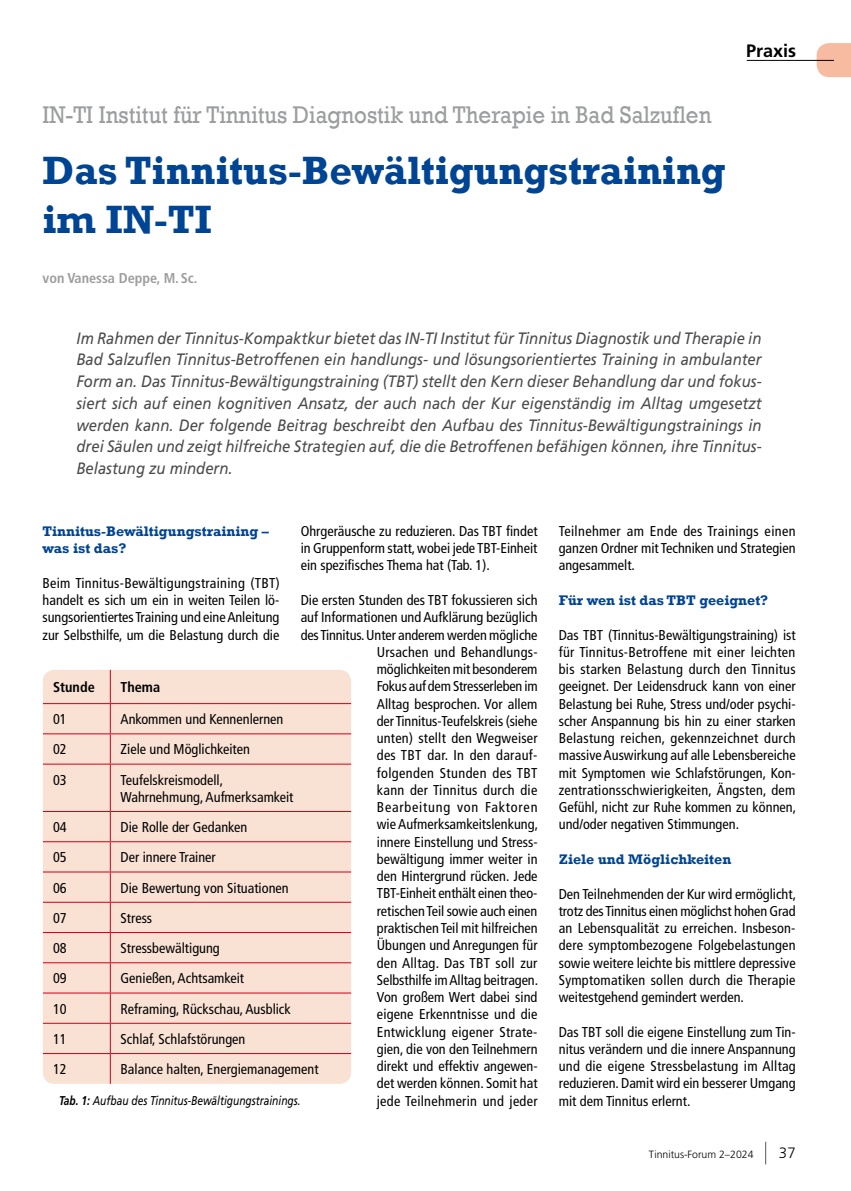
<style>
.page{position:relative;width:851px;height:1191px;background:#fff}
.page>*{position:absolute;margin:0;border:0;box-sizing:border-box;transform-origin:0 0}
.t1{font:700 40.5px/48.6px "Rockwell";color:#004494}
.t2{font:24.75px "Rockwell";color:#9c9d9f;scale:.9 1}
.t3{font:700 18px "Frutiger";color:#000}
.t4{font:italic 16.5px/21.8px "Frutiger";color:#4b4b4d;text-align:justify;scale:.9 1}
.t5{font:300 15px "Frutiger";color:#000}
.t6{font:condensed 14.25px/17.2px "Frutiger";color:#000;text-align:justify}
.t7{font:700 14.25px/17.2px "Rockwell";color:#004494}
.t8{font:700 condensed 14.25px "Frutiger";color:#9c9d9f}
.t9{font:700 condensed 14.25px "Frutiger";color:#000}
.t10{font:italic 12.75px "Frutiger";color:#000;scale:.8 1}
.t11{font:300 10.5px "Frutiger";color:#000}
.s1{font-weight:700}
</style>
<div class="page">
<svg style="left:765px;top:1141px;width:1px;height:23px"></svg>
<svg style="left:816px;top:43px;width:34px;height:34px"></svg>
<hr style="left:746px;top:60px;width:87px;height:1px;background:#000">
<div style="left:43px;top:669px;width:308px;height:414px;background:#f9e1d4"></div>
<hr style="left:43px;top:703px;width:67px;height:1px;background:#d10019">
<hr style="left:110px;top:703px;width:241px;height:1px;background:#d10019">
<hr style="left:43px;top:733px;width:67px;height:1px;background:#d10019">
<hr style="left:110px;top:733px;width:241px;height:1px;background:#d10019">
<hr style="left:43px;top:763px;width:67px;height:1px;background:#d10019">
<hr style="left:110px;top:763px;width:241px;height:1px;background:#d10019">
<hr style="left:43px;top:811px;width:67px;height:1px;background:#d10019">
<hr style="left:110px;top:811px;width:241px;height:1px;background:#d10019">
<hr style="left:43px;top:841px;width:67px;height:1px;background:#d10019">
<hr style="left:110px;top:841px;width:241px;height:1px;background:#d10019">
<hr style="left:43px;top:871px;width:67px;height:1px;background:#d10019">
<hr style="left:110px;top:871px;width:241px;height:1px;background:#d10019">
<hr style="left:43px;top:902px;width:67px;height:1px;background:#d10019">
<hr style="left:110px;top:902px;width:241px;height:1px;background:#d10019">
<hr style="left:43px;top:932px;width:67px;height:1px;background:#d10019">
<hr style="left:110px;top:932px;width:241px;height:1px;background:#d10019">
<hr style="left:43px;top:962px;width:67px;height:1px;background:#d10019">
<hr style="left:110px;top:962px;width:241px;height:1px;background:#d10019">
<hr style="left:43px;top:992px;width:67px;height:1px;background:#d10019">
<hr style="left:110px;top:992px;width:241px;height:1px;background:#d10019">
<hr style="left:43px;top:1023px;width:67px;height:1px;background:#d10019">
<hr style="left:110px;top:1023px;width:241px;height:1px;background:#d10019">
<hr style="left:43px;top:1053px;width:67px;height:1px;background:#d10019">
<hr style="left:110px;top:1053px;width:241px;height:1px;background:#d10019">
<hr style="left:110px;top:669px;width:1px;height:34px;background:#d10019">
<svg style="left:110px;top:704px;width:1px;height:59px"></svg>
<hr style="left:110px;top:764px;width:1px;height:47px;background:#d10019">
<svg style="left:110px;top:812px;width:1px;height:59px"></svg>
<hr style="left:110px;top:872px;width:1px;height:30px;background:#d10019">
<hr style="left:110px;top:902px;width:1px;height:30px;background:#d10019">
<svg style="left:110px;top:933px;width:1px;height:59px"></svg>
<hr style="left:110px;top:993px;width:1px;height:30px;background:#d10019">
<hr style="left:110px;top:1023px;width:1px;height:30px;background:#d10019">
<svg style="left:110px;top:1054px;width:1px;height:29px"></svg>
<h2 class="t2" style="left:43px;top:101px;width:744px">IN-TI Institut für Tinnitus Diagnostik und Therapie in Bad Salzuflen</h2>
<h1 class="t1" style="left:43px;top:146px;width:684px">Das Tinnitus-Bewältigungstraining im IN-TI</h1>
<p class="t8" style="left:43px;top:269px;width:156px">von Vanessa Deppe, M. Sc.</p>
<p class="t3" style="left:746px;top:40px;width:52px">Praxis</p>
<p class="t4" style="left:76px;top:327px;width:762px">Im Rahmen der Tinnitus-Kompaktkur bietet das IN-TI Institut für Tinnitus Diagnostik und Therapie in Bad Salzuflen Tinnitus-Betroffenen ein handlungs- und lösungsorientiertes Training in ambulanter Form an. Das Tinnitus-Bewältigungstraining (TBT) stellt den Kern dieser Behandlung dar und fokus&shy;siert sich auf einen kognitiven Ansatz, der auch nach der Kur eigenständig im Alltag umgesetzt werden kann. Der folgende Beitrag beschreibt den Aufbau des Tinnitus-Bewältigungstrainings in drei Säulen und zeigt hilfreiche Strategien auf, die die Betroffenen befähigen können, ihre Tinnitus-Belastung zu mindern.</p>
<p class="t6" style="left:300px;top:522px;width:238px">Ohrgeräusche zu reduzieren. Das TBT findet in Gruppenform statt, wobei jede TBT-Einheit ein spezifisches Thema hat (Tab. 1).</p>
<p class="t6" style="left:300px;top:591px;width:239px;text-align:right">Die ersten Stunden des TBT fokussieren sich auf Informationen und Aufklärung bezüglich des Tinnitus. Unter anderem werden mögliche<br>Ursachen und Behandlungs&shy;möglichkeiten mit besonderem<br>Fokus auf dem Stresserleben im<br>Alltag besprochen. Vor allem<br>der Tinnitus-Teufelskreis (siehe<br>unten) stellt den Wegweiser<br>des TBT dar. In den darauf-<br>folgenden Stunden des TBT<br>kann der Tinnitus durch die<br>Bearbeitung von Faktoren<br>wie Aufmerksamkeitslenkung,<br>innere Einstellung und Stress-<br>bewältigung immer weiter in<br>den Hintergrund rücken. Jede<br>TBT-Einheit enthält einen theo-<br>retischen Teil sowie auch einen<br>praktischen Teil mit hilfreichen<br>Übungen und Anregungen für<br>den Alltag. Das TBT soll zur<br>Selbsthilfe im Alltag beitragen.<br>Von großem Wert dabei sind<br>eigene Erkenntnisse und die<br>Entwicklung eigener Strate-<br>gien, die von den Teilnehmern<br>direkt und effektiv angewen-<br>det werden können. Somit hat<br>jede Teilnehmerin und jeder</p>
<p class="t7" style="left:43px;top:522px;width:228px">Tinnitus-Bewältigungstraining – was ist das?</p>
<p class="t6" style="left:43px;top:574px;width:238px">Beim Tinnitus-Bewältigungstraining (TBT) handelt es sich um ein in weiten Teilen lö&shy;sungsorientiertes Training und eine Anleitung zur Selbsthilfe, um die Belastung durch die</p>
<p class="t9" style="left:53px;top:678px;width:43px">Stunde</p>
<p class="t9" style="left:121px;top:678px;width:41px">Thema</p>
<p class="t6" style="left:53px;top:710px;width:15px">01</p>
<p class="t6" style="left:121px;top:710px;width:164px">Ankommen und Kennenlernen</p>
<p class="t6" style="left:53px;top:741px;width:15px">02</p>
<p class="t6" style="left:121px;top:741px;width:131px">Ziele und Möglichkeiten</p>
<p class="t6" style="left:53px;top:771px;width:15px">03</p>
<p class="t6" style="left:121px;top:771px;width:174px">Teufelskreismodell,<br>Wahrnehmung, Aufmerksamkeit</p>
<p class="t6" style="left:53px;top:818px;width:15px">04</p>
<p class="t6" style="left:121px;top:818px;width:128px">Die Rolle der Gedanken</p>
<p class="t6" style="left:53px;top:848px;width:15px">05</p>
<p class="t6" style="left:121px;top:848px;width:97px">Der innere Trainer</p>
<p class="t6" style="left:53px;top:879px;width:15px">06</p>
<p class="t6" style="left:121px;top:879px;width:170px">Die Bewertung von Situationen</p>
<p class="t6" style="left:53px;top:909px;width:15px">07</p>
<p class="t6" style="left:121px;top:909px;width:33px">Stress</p>
<p class="t6" style="left:53px;top:939px;width:15px">08</p>
<p class="t6" style="left:121px;top:939px;width:101px">Stressbewältigung</p>
<p class="t6" style="left:53px;top:969px;width:15px">09</p>
<p class="t6" style="left:121px;top:969px;width:125px">Genießen, Achtsamkeit</p>
<p class="t6" style="left:53px;top:1000px;width:15px">10</p>
<p class="t6" style="left:121px;top:1000px;width:172px">Reframing, Rückschau, Ausblick</p>
<p class="t6" style="left:53px;top:1030px;width:15px">11</p>
<p class="t6" style="left:121px;top:1030px;width:126px">Schlaf, Schlafstörungen</p>
<p class="t6" style="left:53px;top:1060px;width:15px">12</p>
<p class="t6" style="left:121px;top:1060px;width:199px">Balance halten, Energiemanagement</p>
<p class="t10" style="left:59px;top:1092px;width:303px"><span class="s1">Tab. 1:</span> Aufbau des Tinnitus-Bewältigungstrainings.</p>
<p class="t6" style="left:558px;top:522px;width:238px">Teilnehmer am Ende des Trainings einen ganzen Ordner mit Techniken und Strategien angesammelt.</p>
<p class="t7" style="left:558px;top:591px;width:211px">Für wen ist das TBT geeignet?</p>
<p class="t6" style="left:558px;top:626px;width:239px">Das TBT (Tinnitus-Bewältigungstraining) ist für Tinnitus-Betroffene mit einer leichten bis starken Belastung durch den Tinnitus geeignet. Der Leidensdruck kann von einer Belastung bei Ruhe, Stress und/oder psychi&shy;scher Anspannung bis hin zu einer starken Belastung reichen, gekennzeichnet durch massive Auswirkung auf alle Lebensbereiche mit Symptomen wie Schlafstörungen, Kon&shy;zentrationsschwierigkeiten, Ängsten, dem Gefühl, nicht zur Ruhe kommen zu können, und/oder negativen Stimmungen.</p>
<p class="t7" style="left:558px;top:850px;width:174px">Ziele und Möglichkeiten</p>
<p class="t6" style="left:558px;top:885px;width:239px">Den Teilnehmenden der Kur wird ermöglicht, trotz des Tinnitus einen möglichst hohen Grad an Lebensqualität zu erreichen. Insbeson&shy;dere symptombezogene Folgebelastungen sowie weitere leichte bis mittlere depressive Symptomatiken sollen durch die Therapie weitestgehend gemindert werden.</p>
<p class="t6" style="left:558px;top:1023px;width:238px">Das TBT soll die eigene Einstellung zum Tin&shy;nitus verändern und die innere Anspannung und die eigene Stressbelastung im Alltag reduzieren. Damit wird ein besserer Umgang mit dem Tinnitus erlernt.</p>
<p class="t11" style="left:648px;top:1148px;width:106px">Tinnitus-Forum 2–2024</p>
<p class="t5" style="left:778px;top:1144px;width:18px">37</p>
</div>
